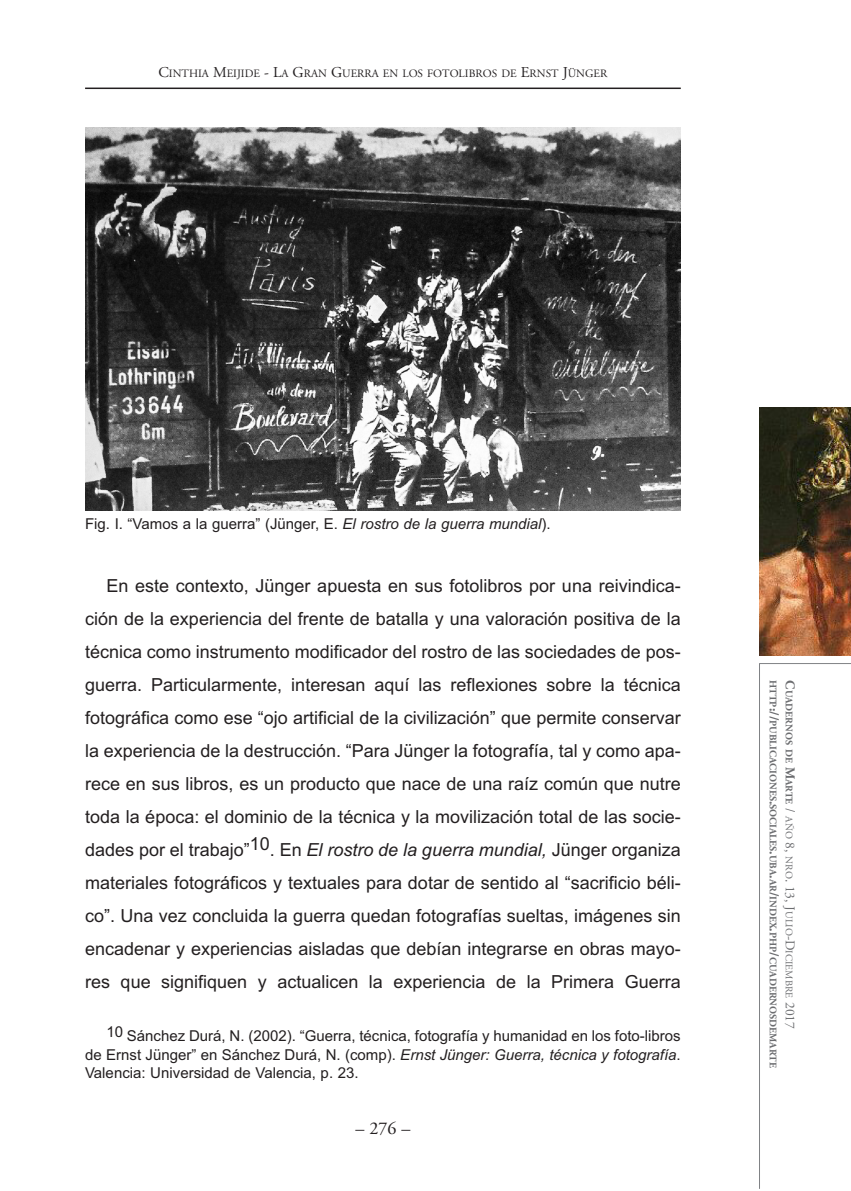
<style>
.page{position:relative;width:851px;height:1191px;background:#fff}
.page>*{position:absolute;margin:0;border:0;box-sizing:border-box;transform-origin:0 0}
.t1{font:18px/33px "Arial";color:#231f20;text-align:justify}
.t2{font:18px "Adobe Garamond";color:#231f20}
.t3{font:15px/18px "Arial";color:#231f20;text-align:justify}
.t4{font:11.25px "Adobe Garamond";color:#231f20}
.t5{font:700 10.2px/16.2px "Adobe Garamond";color:#6c6d70}
.s1{font-size:15px}
.s2{font-style:italic}
.s3{font-size:13.5px}
.s4{font-weight:400;font-size:13.5px}
.s5{font-weight:400}
</style>
<div class="page">
<hr style="left:759px;top:663px;width:91px;height:1px;background:#808285">
<hr style="left:759px;top:663px;width:1px;height:525px;background:#808285">
<img style="left:759px;top:407px;width:91px;height:248px">
<img style="left:85px;top:128px;width:595px;height:382px">
<hr style="left:85px;top:88px;width:595px;height:1px;background:#231f20">
<p class="t4" style="left:158px;top:67px;width:450px"><span class="s1">C</span>INTHIA <span class="s1">M</span>EIJIDE <span class="s1">- L</span>A <span class="s1">G</span>RAN <span class="s1">G</span>UERRA EN LOS FOTOLIBROS DE <span class="s1">E</span>RNST <span class="s1">J</span>ÜNGER</p>
<p class="t3" style="left:85px;top:515px;width:467px">Fig. I. “Vamos a la guerra” (Jünger, E. <span class="s2">El rostro de la guerra mundial</span>).</p>
<p class="t1" style="left:85px;top:569px;width:597px;text-indent:21px">En este contexto, Jünger apuesta en sus fotolibros por una reivindica&shy;ción de la experiencia del frente de batalla y una valoración positiva de la técnica como instrumento modificador del rostro de las sociedades de pos&shy;guerra. Particularmente, interesan aquí las reflexiones sobre la técnica fotográfica como ese “ojo artificial de la civilización” que permite conservar la experiencia de la destrucción. “Para Jünger la fotografía, tal y como apa&shy;rece en sus libros, es un producto que nace de una raíz común que nutre toda la época: el dominio de la técnica y la movilización total de las socie&shy;dades por el trabajo”10. En <span class="s2">El rostro de la guerra mundial,</span> Jünger organiza materiales fotográficos y textuales para dotar de sentido al “sacrificio béli&shy;co”. Una vez concluida la guerra quedan fotografías sueltas, imágenes sin encadenar y experiencias aisladas que debían integrarse en obras mayo&shy;res que signifiquen y actualicen la experiencia de la Primera Guerra</p>
<p class="t3" style="left:85px;top:1027px;width:597px;text-indent:21px">10 Sánchez Durá, N. (2002). “Guerra, técnica, fotografía y humanidad en los foto-libros de Ernst Jünger” en Sánchez Durá, N. (comp). <span class="s2">Ernst Jünger: Guerra, técnica y fotografía</span>.<br>Valencia: Universidad de Valencia, p. 23.</p>
<p class="t2" style="left:355px;top:1118px;width:56px">– 276 –</p>
<p class="t5" style="left:797px;top:680px;width:389px;rotate:90deg"><span class="s3">C</span>UADERNOS DE <span class="s3">M</span>ARTE <span class="s4">/</span> <span class="s5">AÑO</span> <span class="s4">8,</span> <span class="s5">NRO</span><span class="s4">. 13, J</span><span class="s5">ULIO</span><span class="s4">-D</span><span class="s5">ICIEMBRE</span> <span class="s4">2017<br></span>HTTP<span class="s3">://</span>PUBLICACIONES<span class="s3">.</span>SOCIALES<span class="s3">.</span>UBA<span class="s3">.</span>AR<span class="s3">/</span>INDEX<span class="s3">.</span>PHP<span class="s3">/</span>CUADERNOSDEMARTE</p>
</div>
